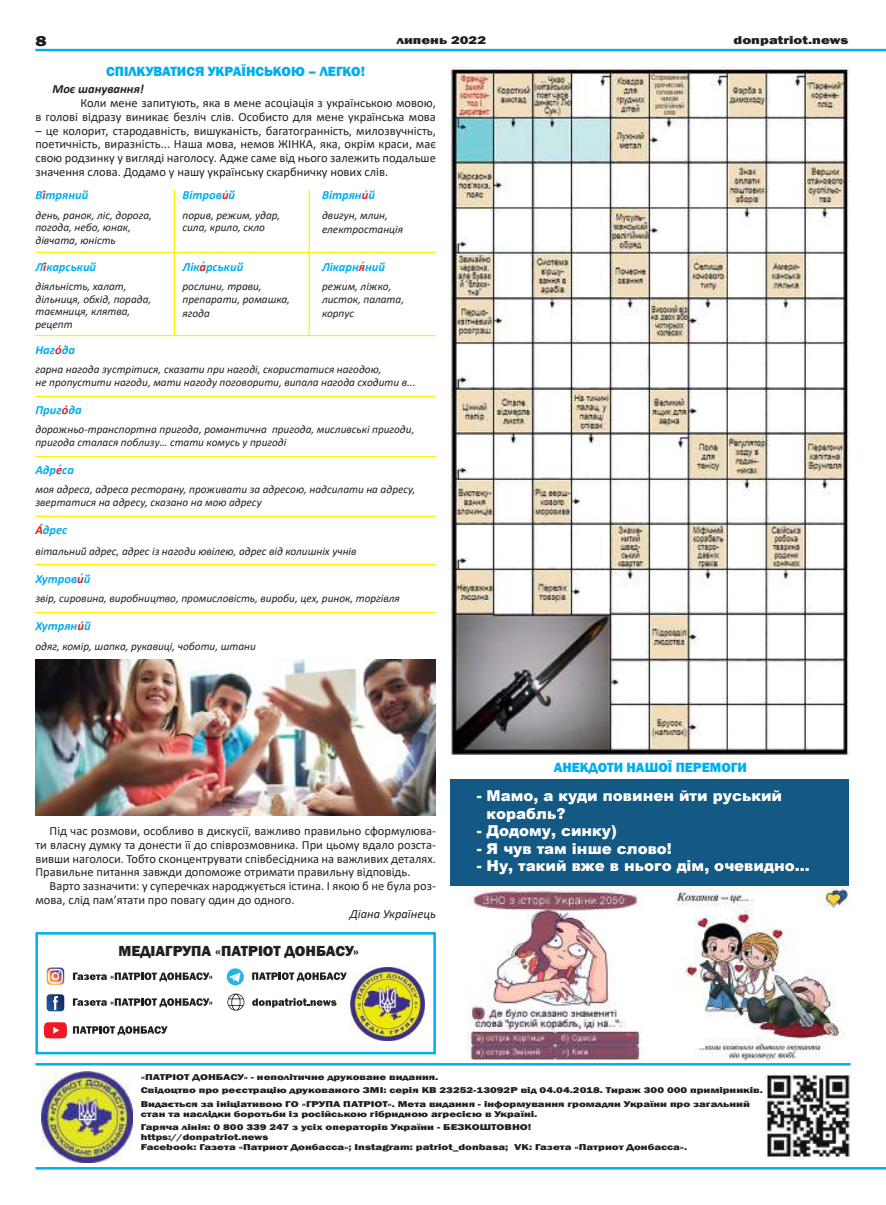
<style>
.page{position:relative;width:886px;height:1205px;background:#fff}
.page>*{position:absolute;margin:0;border:0;box-sizing:border-box;transform-origin:0 0}
.t1{font:900 15px/17.5px "Arial";color:#fff}
.t2{font:800 15px "Franklin Gothic";color:#241f1f}
.t3{font:800 15px "Franklin Gothic";color:#241f1f;scale:1.28 1}
.t4{font:800 13.75px "Franklin Gothic";color:#00aeef}
.t5{font:12.5px/13.8px "Calibri";color:#241f1f;text-align:justify}
.t6{font:italic 700 12.5px "Calibri";color:#00aeef}
.t7{font:italic 12.5px "Calibri";color:#241f1f}
.t8{font:italic 700 12.5px "Calibri";color:#241f1f}
.t9{font:800 11.75px "Franklin Gothic";color:#241f1f;scale:1.28 1}
.t10{font:italic 11.25px/12.5px "Calibri";color:#241f1f}
.t11{font:800 8.75px/13.5px "Franklin Gothic";color:#241f1f;scale:1.32 1}
.t12{font:800 8.75px/10px "Franklin Gothic";color:#241f1f;scale:1.28 1}
.s1{color:#d42429}
</style>
<div class="page">
<hr style="left:35px;top:49px;width:851px;height:2px;background:#00aeef">
<hr style="left:35px;top:1167px;width:851px;height:2px;background:#00aeef">
<img style="left:466px;top:889px;width:177px;height:177px">
<img style="left:42px;top:1071px;width:91px;height:91px">
<hr style="left:35px;top:1063px;width:815px;height:2px;background:#00aeef">
<img style="left:765px;top:1073px;width:85px;height:86px">
<div style="left:35px;top:932px;width:401px;height:122px;border:2px solid #00aeef"></div>
<hr style="left:174px;top:190px;width:1px;height:146px;background:#fff300">
<hr style="left:35px;top:252px;width:401px;height:1px;background:#fff300">
<hr style="left:35px;top:335px;width:401px;height:1px;background:#fff300">
<hr style="left:35px;top:396px;width:401px;height:1px;background:#fff300">
<hr style="left:35px;top:456px;width:401px;height:1px;background:#fff300">
<hr style="left:35px;top:516px;width:401px;height:1px;background:#fff300">
<hr style="left:35px;top:564px;width:401px;height:1px;background:#fff300">
<hr style="left:35px;top:612px;width:401px;height:1px;background:#fff300">
<hr style="left:309px;top:190px;width:1px;height:145px;background:#fff300">
<img style="left:35px;top:660px;width:401px;height:156px">
<img style="left:675px;top:888px;width:173px;height:172px">
<img style="left:450px;top:66px;width:400px;height:689px">
<div style="left:450px;top:780px;width:398px;height:106px;background:#135984"></div>
<svg style="left:44px;top:1022px;width:23px;height:16px"></svg>
<div style="left:227px;top:968px;width:17px;height:17px;background:#28b3e6;border-radius:50%"></div>
<svg style="left:229px;top:972px;width:12px;height:10px"></svg>
<svg style="left:227px;top:993px;width:17px;height:17px"></svg>
<svg style="left:47px;top:994px;width:17px;height:17px"></svg>
<svg style="left:47px;top:967px;width:17px;height:18px"></svg>
<svg style="left:73px;top:972px;width:139px;height:9px"></svg>
<svg style="left:73px;top:998px;width:139px;height:9px"></svg>
<svg style="left:73px;top:1026px;width:95px;height:9px"></svg>
<svg style="left:252px;top:972px;width:95px;height:9px"></svg>
<svg style="left:252px;top:998px;width:84px;height:9px"></svg>
<img style="left:350px;top:967px;width:74px;height:74px">
<h1 class="t3" style="left:35px;top:31px;width:10px">8</h1>
<p class="t9" style="left:397px;top:32px;width:71px">липень 2022</p>
<p class="t9" style="left:733px;top:32px;width:91px">donpatriot.news</p>
<p class="t4" style="left:106px;top:63px;width:260px">СПІЛКУВАТИСЯ УКРАЇНСЬКОЮ – ЛЕГКО!</p>
<p class="t8" style="left:52px;top:80px;width:93px">Моє шанування!</p>
<p class="t5" style="left:35px;top:96px;width:402px;text-align:right">Коли мене запитують, яка в мене асоціація з українською мовою,<br>в голові відразу виникає безліч слів. Особисто для мене українська мова</p>
<p class="t5" style="left:35px;top:123px;width:402px">– це колорит, стародавність, вишуканість, багатогранність, милозвучність, поетичність, виразність... Наша мова, немов ЖІНКА, яка, окрім краси, має свою родзинку у вигляді наголосу. Адже саме від нього залежить подальше значення слова. Додамо у нашу українську скарбничку нових слів.</p>
<p class="t6" style="left:35px;top:186px;width:54px">В<span class="s1">і</span>́тряний</p>
<p class="t10" style="left:35px;top:208px;width:118px">день, ранок, ліс, дорога, погода, небо, юнак, дівчата, юність</p>
<p class="t6" style="left:35px;top:258px;width:62px">Л<span class="s1">і́</span>карський</p>
<p class="t10" style="left:35px;top:280px;width:117px">діяльність, халат, дільниця, обхід, порада, таємниця, клятва, рецепт</p>
<p class="t6" style="left:182px;top:186px;width:54px">Вітров<span class="s1">и</span>́й</p>
<p class="t10" style="left:182px;top:208px;width:99px">порив, режим, удар, сила, крило, скло</p>
<p class="t6" style="left:322px;top:186px;width:54px">Вітрян<span class="s1">и</span>́й</p>
<p class="t10" style="left:322px;top:208px;width:83px;line-height:13.8px">двигун, млин, електростанція</p>
<p class="t6" style="left:182px;top:258px;width:62px">Лік<span class="s1">а</span>́рський</p>
<p class="t10" style="left:182px;top:280px;width:109px">рослини, трави, препарати, ромашка,</p>
<p class="t10" style="left:182px;top:306px;width:29px">ягода</p>
<p class="t6" style="left:365px;top:257px;width:6px">́</p>
<p class="t10" style="left:322px;top:280px;width:84px">режим, ліжко, листок, палата,</p>
<p class="t10" style="left:322px;top:306px;width:34px">корпус</p>
<p class="t6" style="left:322px;top:258px;width:65px">Лікарн<span class="s1">я</span>ний</p>
<p class="t6" style="left:35px;top:341px;width:41px">Наг<span class="s1">ó</span>да</p>
<p class="t10" style="left:35px;top:363px;width:382px">гарна нагода зустрітися, сказати при нагоді, скористатися нагодою,<br>не пропустити нагоди, мати нагоду поговорити, випала нагода сходити в...</p>
<p class="t6" style="left:35px;top:401px;width:48px">Приг<span class="s1">ó</span>да</p>
<p class="t10" style="left:35px;top:423px;width:380px">дорожньо-транспортна пригода, романтична пригода, мисливські пригоди, пригода сталася поблизу… стати комусь у пригоді</p>
<p class="t6" style="left:35px;top:461px;width:40px">Адр<span class="s1">е</span>са́</p>
<p class="t10" style="left:35px;top:483px;width:382px">моя адреса, адреса ресторану, проживати за адресою, надсилати на адресу, звертатися на адресу, сказано на мою адресу</p>
<p class="t6" style="left:35px;top:521px;width:34px"><span class="s1">А́</span>дрес</p>
<p class="t10" style="left:35px;top:544px;width:323px">вітальний адрес, адрес із нагоди ювілею, адрес від колишніх учнів</p>
<p class="t6" style="left:35px;top:569px;width:56px">Хутров<span class="s1">и</span>́й</p>
<p class="t10" style="left:35px;top:592px;width:366px">звір, сировина, виробництво, промисловість, вироби, цех, ринок, торгівля</p>
<p class="t6" style="left:35px;top:617px;width:57px">Хутрян<span class="s1">и́</span>й</p>
<p class="t10" style="left:35px;top:639px;width:222px">одяг, комір, шапка, рукавиці, чоботи, штани</p>
<p class="t5" style="left:35px;top:824px;width:402px;text-indent:14px">Під час розмови, особливо в дискусії, важливо правильно сформулюва&shy;ти власну думку та донести її до співрозмовника. При цьому вдало розста&shy;вивши наголоси. Тобто сконцентрувати співбесідника на важливих деталях.<br>Правильне питання завжди допоможе отримати правильну відповідь.</p>
<p class="t5" style="left:35px;top:879px;width:402px;text-indent:14px">Варто зазначити: у суперечках народжується істина. І якою б не була роз&shy;мова, слід пам’ятати про повагу один до одного.</p>
<p class="t7" style="left:350px;top:905px;width:87px">Діана Українець</p>
<h1 class="t2" style="left:118px;top:941px;width:242px">МЕДІАГРУПА «ПАТРІОТ ДОНБАСУ»</h1>
<p class="t4" style="left:554px;top:758px;width:195px">АНЕКДОТИ НАШОЇ ПЕРЕМОГИ</p>
<h1 class="t1" style="left:487px;top:787px;width:297px;text-indent:-10px">- Мамо, а куди повинен йти руський корабль?</h1>
<h1 class="t1" style="left:477px;top:822px;width:142px">- Додому, синку)</h1>
<h1 class="t1" style="left:477px;top:839px;width:197px">- Я чув там інше слово!</h1>
<h1 class="t1" style="left:477px;top:857px;width:334px">- Ну, такий вже в нього дім, очевидно...</h1>
<p class="t11" style="left:141px;top:1070px;width:473px">«ПАТРІОТ ДОНБАСУ» - неполітичне друковане видання.<br>Свідоцтво про реєстрацію друкованого ЗМІ: серія КВ 23252-13092Р від 04.04.2018. Тираж 300 000 примірників.<br>Видається за ініціативою ГО «ГРУПА ПАТРІОТ». Мета видання - інформування громадян України про загальний</p>
<p class="t11" style="left:141px;top:1107px;width:302px">стан та наслідки боротьби із російською гібридною агресією в Україні.<br>Гаряча лінія: 0 800 339 247 з усіх операторів України - БЕЗКОШТОВНО!</p>
<p class="t12" style="left:141px;top:1132px;width:429px">https://donpatriot.news<br>Facebook: Газета «Патриот Донбасса»; Instagram: patriot_donbasa; VK: Газета «Патриот Донбасса».</p>
</div>
